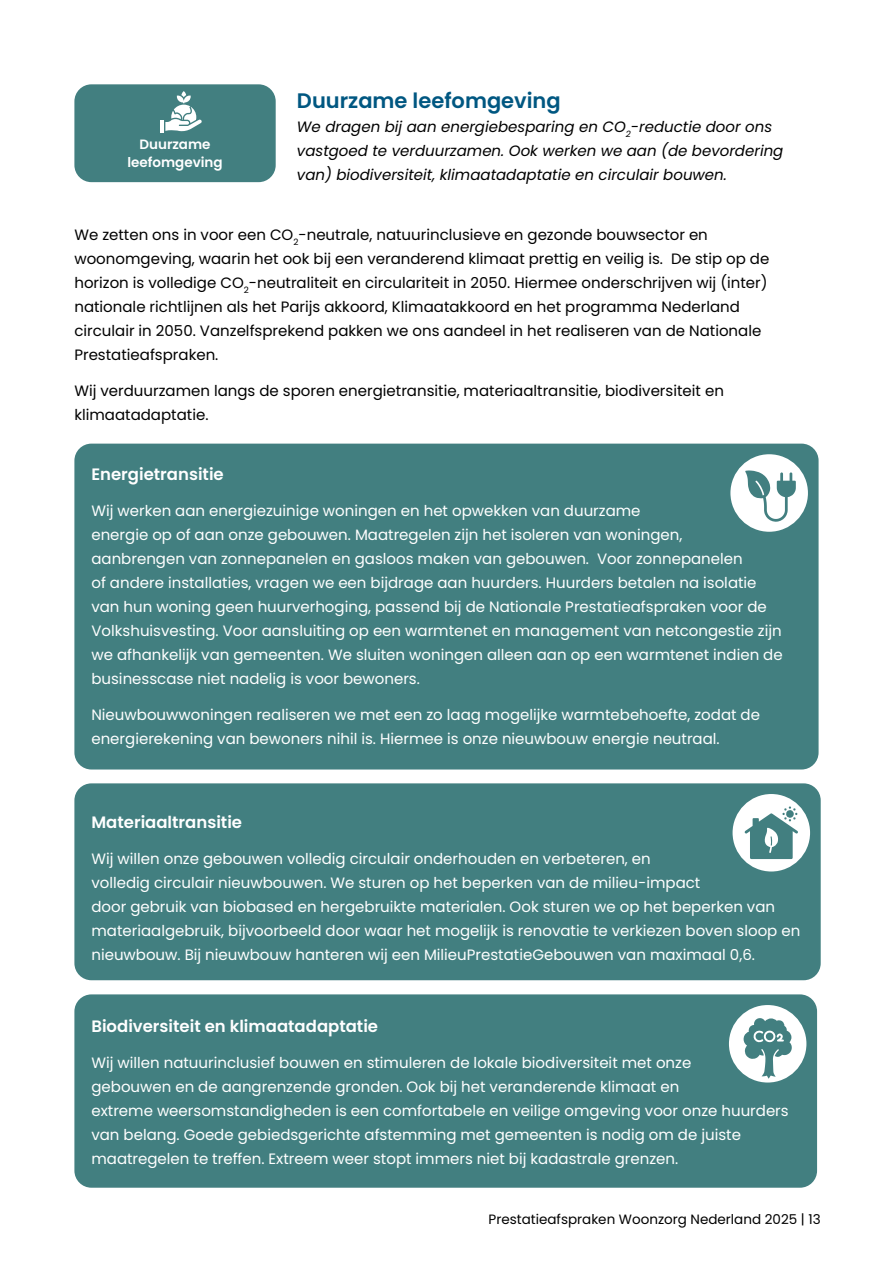
<style>
.page{position:relative;width:893px;height:1263px;background:#fff}
.page>*{position:absolute;margin:0;border:0;box-sizing:border-box;transform-origin:0 0}
.t1{font:600 21px "Poppins";color:#005781}
.t2{font:600 16.5px "Poppins";color:#fff}
.t3{font:15px/24px "Poppins";color:#fff}
.t4{font:15px/24px "Poppins";color:#000}
.t5{font:italic 15px/24px "Poppins";color:#000}
.t6{font:13.5px "Poppins";color:#000}
.t7{font:600 13.5px/18px "Poppins";color:#fff;text-align:center}
</style>
<div class="page">
<div style="left:74px;top:84px;width:202px;height:98px;background:#427f80;border-radius:17px"></div>
<hr style="left:160px;top:120px;width:4px;height:13px;background:#fff">
<svg style="left:165px;top:91px;width:37px;height:41px"></svg>
<div style="left:74px;top:444px;width:745px;height:325px;background:#427f80;border-radius:17px"></div>
<div style="left:730px;top:454px;width:78px;height:78px;background:#fff;border-radius:50%"></div>
<svg style="left:745px;top:470px;width:51px;height:52px"></svg>
<div style="left:74px;top:783px;width:747px;height:197px;background:#427f80;border-radius:17px"></div>
<div style="left:733px;top:794px;width:77px;height:77px;background:#fff;border-radius:50%"></div>
<svg style="left:744px;top:806px;width:54px;height:53px"></svg>
<div style="left:74px;top:994px;width:743px;height:194px;background:#427f80;border-radius:17px"></div>
<div style="left:729px;top:1005px;width:77px;height:77px;background:#fff;border-radius:50%"></div>
<svg style="left:743px;top:1018px;width:49px;height:61px"></svg>
<p class="t7" style="left:127px;top:136px;width:97px">Duurzame leefomgeving</p>
<h1 class="t1" style="left:297px;top:88px;width:265px">Duurzame leefomgeving</h1>
<p class="t5" style="left:297px;top:115px;width:488px">We dragen bij aan energiebesparing en CO<sub>2</sub>-reductie door ons vastgoed te verduurzamen. Ook werken we aan (de bevordering van) biodiversiteit, klimaatadaptatie en circulair bouwen.</p>
<p class="t4" style="left:74px;top:223px;width:696px">We zetten ons in voor een CO<sub>2</sub>-neutrale, natuurinclusieve en gezonde bouwsector en woonomgeving, waarin het ook bij een veranderend klimaat prettig en veilig is. De stip op de horizon is volledige CO<sub>2</sub>-neutraliteit en circulariteit in 2050. Hiermee onderschrijven wij (inter) nationale richtlijnen als het Parijs akkoord, Klimaatakkoord en het programma Nederland circulair in 2050. Vanzelfsprekend pakken we ons aandeel in het realiseren van de Nationale Prestatieafspraken.</p>
<p class="t4" style="left:74px;top:379px;width:651px">Wij verduurzamen langs de sporen energietransitie, materiaaltransitie, biodiversiteit en klimaatadaptatie.</p>
<p class="t2" style="left:91px;top:465px;width:134px">Energietransitie</p>
<p class="t3" style="left:91px;top:499px;width:693px">Wij werken aan energiezuinige woningen en het opwekken van duurzame<br>energie op of aan onze gebouwen. Maatregelen zijn het isoleren van woningen,<br>aanbrengen van zonnepanelen en gasloos maken van gebouwen. Voor zonnepanelen<br>of andere installaties, vragen we een bijdrage aan huurders. Huurders betalen na isolatie van hun woning geen huurverhoging, passend bij de Nationale Prestatieafspraken voor de Volkshuisvesting. Voor aansluiting op een warmtenet en management van netcongestie zijn we afhankelijk van gemeenten. We sluiten woningen alleen aan op een warmtenet indien de businesscase niet nadelig is voor bewoners.</p>
<p class="t3" style="left:91px;top:703px;width:670px">Nieuwbouwwoningen realiseren we met een zo laag mogelijke warmtebehoefte, zodat de energierekening van bewoners nihil is. Hiermee is onze nieuwbouw energie neutraal.</p>
<p class="t2" style="left:91px;top:813px;width:152px">Materiaaltransitie</p>
<p class="t3" style="left:91px;top:847px;width:710px">Wij willen onze gebouwen volledig circulair onderhouden en verbeteren, en<br>volledig circulair nieuwbouwen. We sturen op het beperken van de milieu-impact<br>door gebruik van biobased en hergebruikte materialen. Ook sturen we op het beperken van materiaalgebruik, bijvoorbeeld door waar het mogelijk is renovatie te verkiezen boven sloop en nieuwbouw. Bij nieuwbouw hanteren wij een MilieuPrestatieGebouwen van maximaal 0,6.</p>
<p class="t2" style="left:91px;top:1017px;width:288px">Biodiversiteit en klimaatadaptatie</p>
<p class="t3" style="left:91px;top:1051px;width:699px">Wij willen natuurinclusief bouwen en stimuleren de lokale biodiversiteit met onze<br>gebouwen en de aangrenzende gronden. Ook bij het veranderende klimaat en<br>extreme weersomstandigheden is een comfortabele en veilige omgeving voor onze huurders van belang. Goede gebiedsgerichte afstemming met gemeenten is nodig om de juiste maatregelen te treffen. Extreem weer stopt immers niet bij kadastrale grenzen.</p>
<p class="t6" style="left:489px;top:1211px;width:334px">Prestatieafspraken Woonzorg Nederland 2025 | 13</p>
</div>
